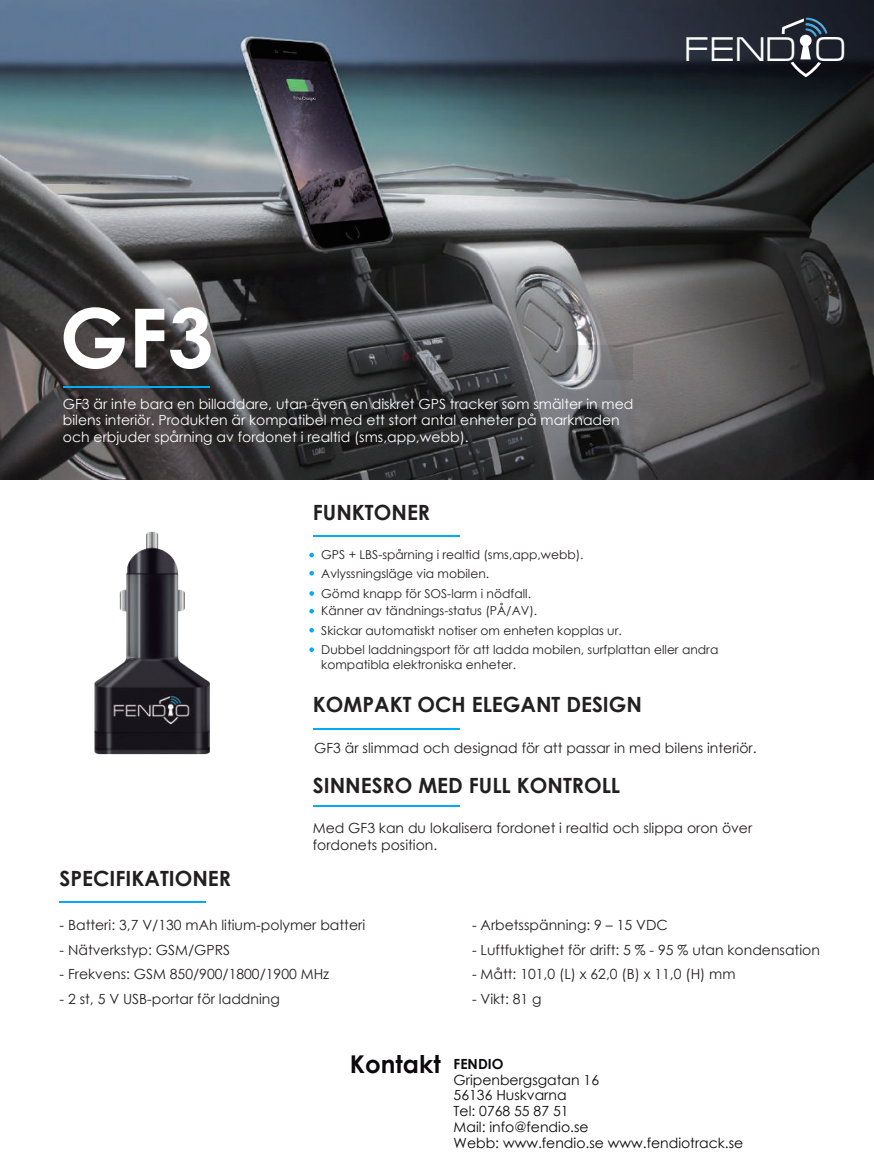
<style>
.page{position:relative;width:874px;height:1171px;background:#fff}
.page>*{position:absolute;margin:0;border:0;box-sizing:border-box;transform-origin:0 0}
.t1{font:700 81.73px "Century Gothic";color:#fff}
.t2{font:34.12px "Europe Ext";color:#fff}
.t3{font:700 24.5px "Century Gothic";color:#0b090c}
.t4{font:700 21px "Century Gothic";color:#231f20}
.t5{font:14px/16.8px "Century Gothic";color:#231f20}
.t6{font:14px/16.8px "Century Gothic";color:#fff}
.t7{font:14px/15.8px "Century Gothic";color:#0b090c}
.t8{font:12.25px/18.2px "Century Gothic";color:#231f20}
</style>
<div class="page">
<img style="left:0;top:0;width:873px;height:480px">
<svg style="left:565px;top:345px;width:67px;height:35px;background:#8e8e90"></svg>
<hr style="left:60px;top:901px;width:146px;height:2px;background:#00aeef">
<hr style="left:313px;top:535px;width:146px;height:1px;background:#00aeef">
<svg style="left:309px;top:553px;width:5px;height:4px"></svg>
<svg style="left:309px;top:571px;width:5px;height:4px"></svg>
<svg style="left:309px;top:591px;width:5px;height:5px"></svg>
<svg style="left:309px;top:609px;width:5px;height:4px"></svg>
<svg style="left:309px;top:628px;width:5px;height:4px"></svg>
<svg style="left:309px;top:647px;width:5px;height:5px"></svg>
<hr style="left:313px;top:728px;width:146px;height:2px;background:#00aeef">
<hr style="left:313px;top:805px;width:146px;height:2px;background:#00aeef">
<hr style="left:63px;top:386px;width:146px;height:1px;background:#00aeef">
<svg style="left:781px;top:18px;width:46px;height:59px;background:#3c444e"></svg>
<img style="left:94px;top:531px;width:116px;height:224px">
<h2 class="t2" style="left:684px;top:30px;width:163px">FEND O</h2>
<h1 class="t1" style="left:60px;top:276px;width:155px">GF3</h1>
<p class="t6" style="left:63px;top:395px;width:571px">GF3 är inte bara en billaddare, utan även en diskret GPS tracker som smälter in med bilens interiör. Produkten är kompatibel med ett stort antal enheter på marknaden och erbjuder spårning av fordonet i realtid (sms,app,webb).</p>
<h3 class="t4" style="left:313px;top:496px;width:119px">FUNKTONER</h3>
<p class="t8" style="left:321px;top:545px;width:264px">GPS + LBS-spårning i realtid (sms,app,webb).<br>Avlyssningsläge via mobilen.</p>
<p class="t8" style="left:321px;top:584px;width:217px;line-height:17.7px">Gömd knapp för SOS-larm i nödfall.<br>Känner av tändnings-status (PÅ/AV).</p>
<p class="t8" style="left:321px;top:620px;width:398px;line-height:19.6px">Skickar automatiskt notiser om enheten kopplas ur.<br>Dubbel laddningsport för att ladda mobilen, surfplattan eller andra</p>
<p class="t8" style="left:321px;top:655px;width:196px">kompatibla elektroniska enheter.</p>
<h3 class="t4" style="left:313px;top:688px;width:330px">KOMPAKT OCH ELEGANT DESIGN</h3>
<p class="t5" style="left:314px;top:739px;width:443px">GF3 är slimmad och designad för att passar in med bilens interiör.</p>
<h3 class="t4" style="left:313px;top:769px;width:309px">SINNESRO MED FULL KONTROLL</h3>
<p class="t5" style="left:313px;top:819px;width:440px">Med GF3 kan du lokalisera fordonet i realtid och slippa oron över fordonets position.</p>
<h3 class="t4" style="left:60px;top:862px;width:173px">SPECIFIKATIONER</h3>
<p class="t5" style="left:60px;top:916px;width:307px">- Batteri: 3,7 V/130 mAh litium-polymer batteri</p>
<p class="t5" style="left:60px;top:941px;width:172px">- Nätverkstyp: GSM/GPRS</p>
<p class="t5" style="left:60px;top:965px;width:271px">- Frekvens: GSM 850/900/1800/1900 MHz</p>
<p class="t5" style="left:60px;top:990px;width:222px">- 2 st, 5 V USB-portar för laddning</p>
<p class="t5" style="left:472px;top:916px;width:197px">- Arbetsspänning: 9 – 15 VDC</p>
<p class="t5" style="left:472px;top:941px;width:349px">- Luftfuktighet för drift: 5 % - 95 % utan kondensation</p>
<p class="t5" style="left:472px;top:965px;width:265px">- Mått: 101,0 (L) x 62,0 (B) x 11,0 (H) mm</p>
<p class="t5" style="left:472px;top:990px;width:71px">- Vikt: 81 g</p>
<h3 class="t3" style="left:350px;top:1045px;width:155px">Kontakt <sup>FENDIO</sup></h3>
<p class="t7" style="left:453px;top:1071px;width:291px">Gripenbergsgatan 16<br>56136 Huskvarna<br>Tel: 0768 55 87 51<br>Mail: info@fendio.se<br>Webb: www.fendio.se www.fendiotrack.se</p>
</div>
